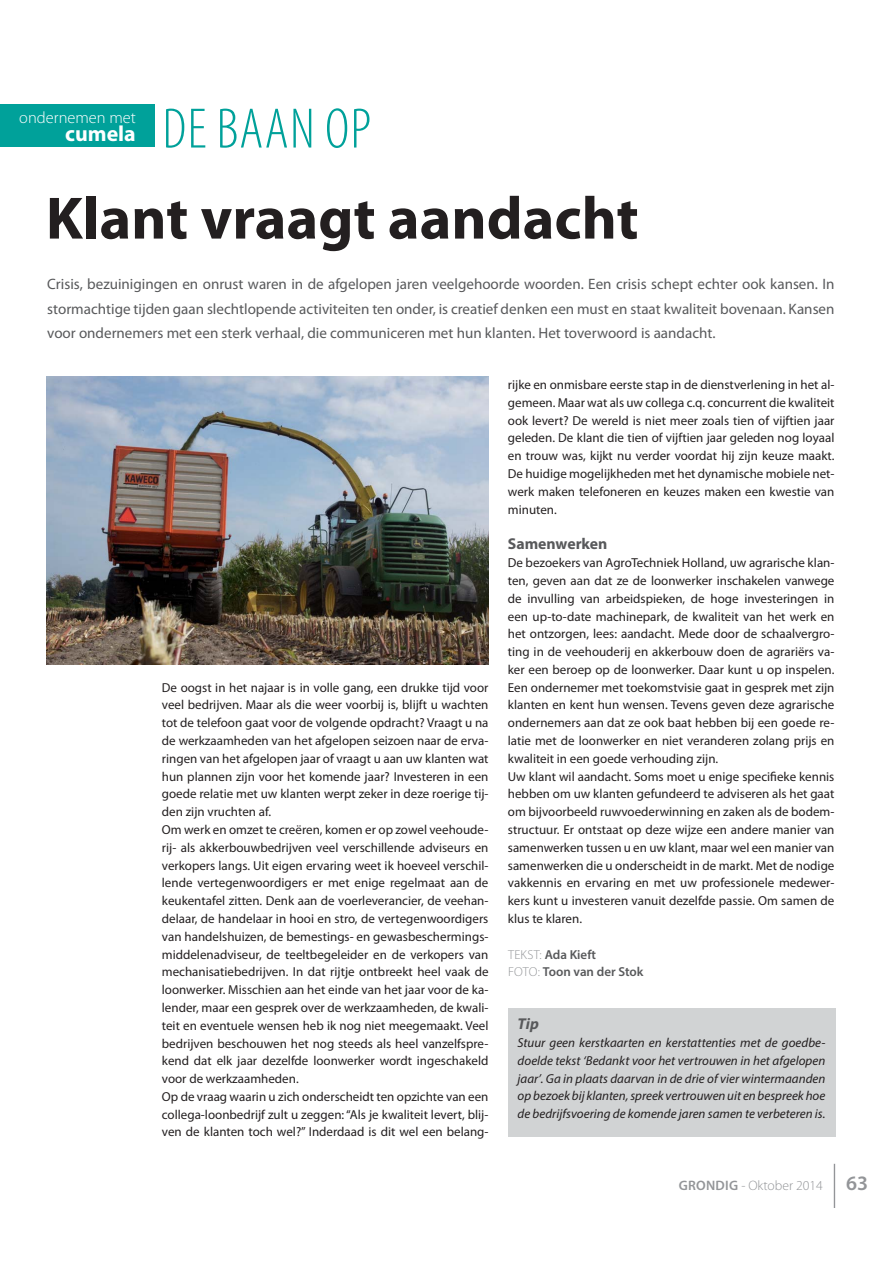
<style>
.page{position:relative;width:893px;height:1263px;background:#fff}
.page>*{position:absolute;margin:0;border:0;box-sizing:border-box;transform-origin:0 0}
.t1{font:700 60.3px "Myriad Pro";color:#231f20}
.t2{font:300 condensed 57.45px "Myriad Pro";letter-spacing:.02em;color:#00a19a}
.t3{font:700 21.9px "Myriad Pro";color:#fff}
.t4{font:300 16.5px "Myriad Pro";color:#fff}
.t5{font:700 15.75px "Myriad Pro";color:#58595b}
.t6{font:italic 700 15.75px "Myriad Pro";color:#58595b}
.t7{font:15px/24.6px "Myriad Pro";color:#58595b;text-align:justify}
.t8{font:300 13.65px "Myriad Pro";color:#939598}
.t9{font:13.05px/17.9px "Myriad Pro";color:#231f20}
.t10{font:italic 13.05px/17.9px "Myriad Pro";color:#231f20;text-align:justify}
.t11{font:600 13.05px/17.9px "Myriad Pro";color:#58595b}
.s1{font-weight:300;color:#939598}
.s2{font-weight:600}
.s3{font-weight:600;font-size:20.55px}
</style>
<div class="page">
<hr style="left:834px;top:1164px;width:1px;height:44px;background:#939598">
<div style="left:0;top:104px;width:154px;height:43px;background:#00a19a"></div>
<div style="left:508px;top:1008px;width:327px;height:129px;background:#d1d3d4"></div>
<img style="left:47px;top:377px;width:441px;height:287px">
<p class="t4" style="left:19px;top:108px;width:118px">ondernemen met</p>
<h3 class="t3" style="left:65px;top:125px;width:72px">cumela</h3>
<h2 class="t2" style="left:162px;top:94px;width:210px">DE BAAN OP</h2>
<h1 class="t1" style="left:46px;top:195px;width:594px">Klant vraagt aandacht</h1>
<p class="t7" style="left:47px;top:273px;width:789px">Crisis, bezuinigingen en onrust waren in de afgelopen jaren veelgehoorde woorden. Een crisis schept echter ook kansen. In stormachtige tijden gaan slechtlopende activiteiten ten onder, is creatief denken een must en staat kwaliteit bovenaan. Kansen voor ondernemers met een sterk verhaal, die communiceren met hun klanten. Het toverwoord is aandacht.</p>
<p class="t9" style="left:162px;top:679px;width:328px">De oogst in het najaar is in volle gang, een drukke tijd voor veel bedrijven. Maar als die weer voorbij is, blijft u wachten tot de telefoon gaat voor de volgende opdracht? Vraagt u na de werkzaamheden van het afgelopen seizoen naar de erva&shy;ringen van het afgelopen jaar of vraagt u aan uw klanten wat hun plannen zijn voor het komende jaar? Investeren in een goede relatie met uw klanten werpt zeker in deze roerige tij&shy;den zijn vruchten af.<br>Om werk en omzet te creëren, komen er op zowel veehoude&shy;rij- als akkerbouwbedrijven veel verschillende adviseurs en verkopers langs. Uit eigen ervaring weet ik hoeveel verschil&shy;lende vertegenwoordigers er met enige regelmaat aan de keukentafel zitten. Denk aan de voerleverancier, de veehan&shy;delaar, de handelaar in hooi en stro, de vertegenwoordigers van handelshuizen, de bemestings- en gewasbeschermings&shy;middelenadviseur, de teeltbegeleider en de verkopers van mechanisatiebedrijven. In dat rijtje ontbreekt heel vaak de loonwerker. Misschien aan het einde van het jaar voor de ka&shy;lender, maar een gesprek over de werkzaamheden, de kwali&shy;teit en eventuele wensen heb ik nog niet meegemaakt. Veel bedrijven beschouwen het nog steeds als heel vanzelfspre&shy;kend dat elk jaar dezelfde loonwerker wordt ingeschakeld voor de werkzaamheden.<br>Op de vraag waarin u zich onderscheidt ten opzichte van een collega-loonbedrijf zult u zeggen: “Als je kwaliteit levert, blij&shy;ven de klanten toch wel?” Inderdaad is dit wel een belang-</p>
<p class="t9" style="left:508px;top:377px;width:328px;text-align:justify">rijke en onmisbare eerste stap in de dienstverlening in het al&shy;gemeen. Maar wat als uw collega c.q. concurrent die kwaliteit ook levert? De wereld is niet meer zoals tien of vijftien jaar geleden. De klant die tien of vijftien jaar geleden nog loyaal en trouw was, kijkt nu verder voordat hij zijn keuze maakt.<br>De huidige mogelijkheden met het dynamische mobiele net&shy;werk maken telefoneren en keuzes maken een kwestie van minuten.</p>
<p class="t5" style="left:508px;top:538px;width:101px">Samenwerken</p>
<p class="t9" style="left:508px;top:555px;width:328px">De bezoekers van AgroTechniek Holland, uw agrarische klan&shy;ten, geven aan dat ze de loonwerker inschakelen vanwege de invulling van arbeidspieken, de hoge investeringen in een up-to-date machinepark, de kwaliteit van het werk en het ontzorgen, lees: aandacht. Mede door de schaalvergro&shy;ting in de veehouderij en akkerbouw doen de agrariërs va&shy;ker een beroep op de loonwerker. Daar kunt u op inspelen.<br>Een ondernemer met toekomstvisie gaat in gesprek met zijn klanten en kent hun wensen. Tevens geven deze agrarische ondernemers aan dat ze ook baat hebben bij een goede re&shy;latie met de loonwerker en niet veranderen zolang prijs en kwaliteit in een goede verhouding zijn.<br>Uw klant wil aandacht. Soms moet u enige specifieke kennis hebben om uw klanten gefundeerd te adviseren als het gaat om bijvoorbeeld ruwvoederwinning en zaken als de bodem&shy;structuur. Er ontstaat op deze wijze een andere manier van samenwerken tussen u en uw klant, maar wel een manier van samenwerken die u onderscheidt in de markt. Met de nodige vakkennis en ervaring en met uw professionele medewer&shy;kers kunt u investeren vanuit dezelfde passie. Om samen de klus te klaren.</p>
<p class="t11" style="left:508px;top:945px;width:137px"><span class="s1">TEKST:</span> Ada Kieft<br><span class="s1">FOTO:</span> Toon van der Stok</p>
<p class="t6" style="left:518px;top:1015px;width:23px">Tip</p>
<p class="t10" style="left:518px;top:1035px;width:309px">Stuur geen kerstkaarten en kerstattenties met de goedbe&shy;doelde tekst ‘Bedankt voor het vertrouwen in het afgelopen jaar’. Ga in plaats daarvan in de drie of vier wintermaanden op bezoek bij klanten, spreek vertrouwen uit en bespreek hoe de bedrijfsvoering de komende jaren samen te verbeteren is.</p>
<p class="t8" style="left:679px;top:1177px;width:191px"><span class="s2">GRONDIG</span> - Oktober 2014 <span class="s3">63</span></p>
</div>
